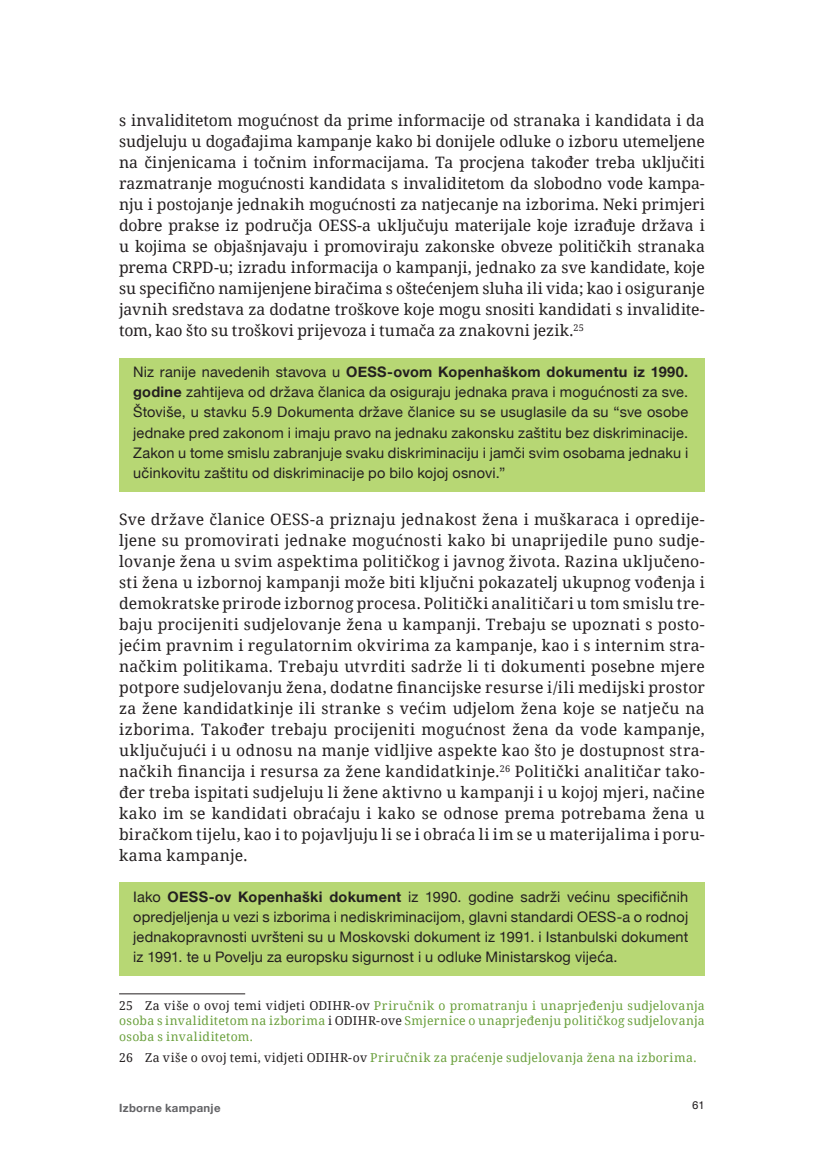
<style>
.page{position:relative;width:824px;height:1171px;background:#fff}
.page>*{position:absolute;margin:0;border:0;box-sizing:border-box;transform-origin:0 0}
.copy2{font:15.75px/21px "Noto Serif";letter-spacing:.005em;color:#231f20;text-align:justify}
.shaded-recs-starred{font:14.53px/20.1px "Helvetica Neue";letter-spacing:.015em;color:#231f20;text-align:justify}
.footnotes{font:12.25px/15.8px "Noto Serif";letter-spacing:.025em;color:#6aa03c;text-align:justify}
.t1{font:700 11.38px "Helvetica Neue";letter-spacing:.025em;color:#636366}
.t2{font:11.38px "Neue Haas Unica";color:#231f20}
.s1{font-weight:700}
.s2{color:#231f20}
</style>
<div class="page">
<div style="left:119px;top:358px;width:585px;height:133px;background:#b7d774"></div>
<div style="left:119px;top:883px;width:585px;height:93px;background:#b7d774"></div>
<hr style="left:119px;top:993px;width:126px;height:1px;background:#231f20">
<p class="copy2" style="left:119px;top:109px;width:587px">s invaliditetom mogućnost da prime informacije od stranaka i kandidata i da sudjeluju u događajima kampanje kako bi donijele odluke o izboru utemeljene na činjenicama i točnim informacijama. Ta procjena također treba uključiti razmatranje mogućnosti kandidata s invaliditetom da slobodno vode kampa&shy;nju i postojanje jednakih mogućnosti za natjecanje na izborima. Neki primjeri dobre prakse iz područja OESS-a uključuju materijale koje izrađuje država i u kojima se objašnjavaju i promoviraju zakonske obveze političkih stranaka prema CRPD-u; izradu informacija o kampanji, jednako za sve kandidate, koje su specifično namijenjene biračima s oštećenjem sluha ili vida; kao i osiguranje javnih sredstava za dodatne troškove koje mogu snositi kandidati s invalidite&shy;tom, kao što su troškovi prijevoza i tumača za znakovni jezik.<sup>25</sup></p>
<p class="shaded-recs-starred" style="left:133px;top:363px;width:556px">Niz ranije navedenih stavova u <span class="s1">OESS-ovom Kopenhaškom dokumentu iz 1990. godine</span> zahtijeva od država članica da osiguraju jednaka prava i mogućnosti za sve.<br>Štoviše, u stavku 5.9 Dokumenta države članice su se usuglasile da su “sve osobe jednake pred zakonom i imaju pravo na jednaku zakonsku zaštitu bez diskriminacije.<br>Zakon u tome smislu zabranjuje svaku diskriminaciju i jamči svim osobama jednaku i učinkovitu zaštitu od diskriminacije po bilo kojoj osnovi.”</p>
<p class="copy2" style="left:119px;top:508px;width:587px">Sve države članice OESS-a priznaju jednakost žena i muškaraca i opredije&shy;ljene su promovirati jednake mogućnosti kako bi unaprijedile puno sudje&shy;lovanje žena u svim aspektima političkog i javnog života. Razina uključeno&shy;sti žena u izbornoj kampanji može biti ključni pokazatelj ukupnog vođenja i demokratske prirode izbornog procesa. Politički analitičari u tom smislu tre&shy;baju procijeniti sudjelovanje žena u kampanji. Trebaju se upoznati s posto&shy;jećim pravnim i regulatornim okvirima za kampanje, kao i s internim stra&shy;načkim politikama. Trebaju utvrditi sadrže li ti dokumenti posebne mjere potpore sudjelovanju žena, dodatne financijske resurse i/ili medijski prostor za žene kandidatkinje ili stranke s većim udjelom žena koje se natječu na izborima. Također trebaju procijeniti mogućnost žena da vode kampanje, uključujući i u odnosu na manje vidljive aspekte kao što je dostupnost stra&shy;načkih financija i resursa za žene kandidatkinje.<sup>26</sup> Politički analitičar tako&shy;đer treba ispitati sudjeluju li žene aktivno u kampanji i u kojoj mjeri, načine kako im se kandidati obraćaju i kako se odnose prema potrebama žena u biračkom tijelu, kao i to pojavljuju li se i obraća li im se u materijalima i poru&shy;kama kampanje.</p>
<p class="shaded-recs-starred" style="left:133px;top:887px;width:556px">Iako <span class="s1">OESS-ov Kopenhaški dokument</span> iz 1990. godine sadrži većinu specifičnih opredjeljenja u vezi s izborima i nediskriminacijom, glavni standardi OESS-a o rodnoj jednakopravnosti uvršteni su u Moskovski dokument iz 1991. i Istanbulski dokument iz 1991. te u Povelju za europsku sigurnost i u odluke Ministarskog vijeća.</p>
<p class="footnotes" style="left:119px;top:997px;width:587px"><span class="s2">25 Za više o ovoj temi vidjeti ODIHR-ov</span> Priručnik o promatranju i unaprjeđenju sudjelovanja osoba s invaliditetom na izborima <span class="s2">i ODIHR-ove</span> Smjernice o unaprjeđenju političkog sudjelovanja osoba s invaliditetom.</p>
<p class="footnotes" style="left:119px;top:1049px;width:578px"><span class="s2">26 Za više o ovoj temi, vidjeti ODIHR-ov</span> Priručnik za praćenje sudjelovanja žena na izborima.</p>
<p class="t1" style="left:119px;top:1098px;width:103px">Izborne kampanje</p>
<p class="t2" style="left:692px;top:1096px;width:14px">61</p>
</div>
